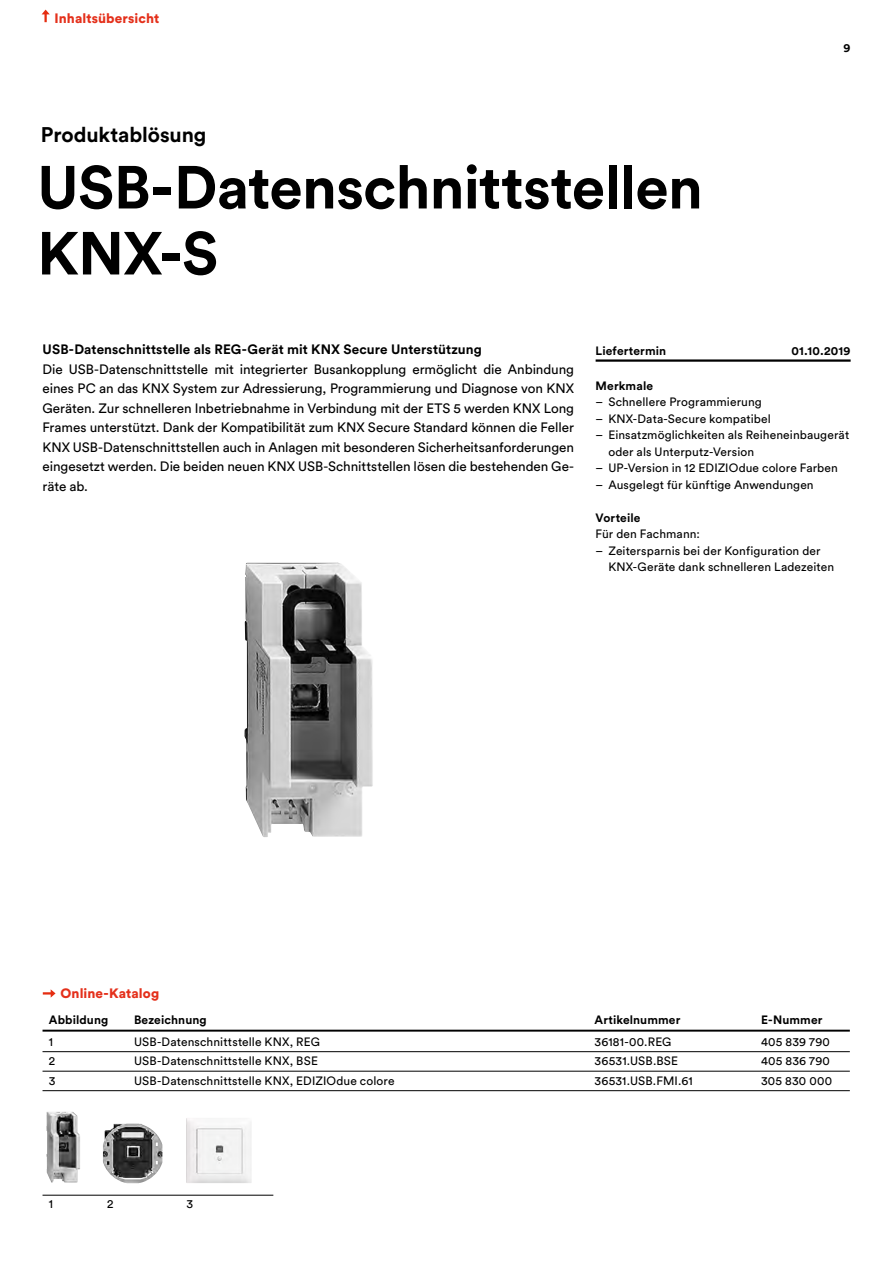
<style>
.page{position:relative;width:893px;height:1263px;background:#fff}
.page>*{position:absolute;margin:0;border:0;box-sizing:border-box;transform-origin:0 0}
.t1{font:700 60px/66px "Circular Std";letter-spacing:-.015em;color:#000}
.t2{font:700 21px "Circular Std";letter-spacing:-.005em;color:#000}
.t3{font:13.5px/19.5px "Circular Std";letter-spacing:-.005em;color:#000;text-align:justify}
.t4{font:700 13.5px "Circular Std";letter-spacing:.005em;color:#000}
.t5{font:900 13.5px "Circular Std";letter-spacing:.005em;color:#e4301b}
.t6{font:12px/16.5px "Circular Std";letter-spacing:.01em;color:#000}
.t7{font:700 12px "Circular Std";letter-spacing:.01em;color:#000}
</style>
<div class="page">
<hr style="left:43px;top:1195px;width:230px;height:1px;background:#000">
<img style="left:186px;top:1118px;width:66px;height:65px">
<img style="left:46px;top:1112px;width:34px;height:70px">
<img style="left:103px;top:1124px;width:59px;height:59px">
<hr style="left:596px;top:359px;width:255px;height:3px;background:#000">
<hr style="left:43px;top:1030px;width:807px;height:1px;background:#000">
<hr style="left:43px;top:1051px;width:807px;height:1px;background:#000">
<hr style="left:43px;top:1071px;width:807px;height:1px;background:#000">
<hr style="left:43px;top:1090px;width:807px;height:1px;background:#000">
<img style="left:244px;top:563px;width:129px;height:274px">
<svg style="left:42px;top:10px;width:8px;height:12px"></svg>
<svg style="left:43px;top:989px;width:13px;height:9px"></svg>
<p class="t5" style="left:54px;top:9px;width:106px">Inhaltsübersicht</p>
<h2 class="t2" style="left:41px;top:122px;width:167px">Produktablösung</h2>
<h1 class="t1" style="left:37px;top:153px;width:667px">USB-Datenschnittstellen<br>KNX-S</h1>
<p class="t7" style="left:843px;top:40px;width:8px">9</p>
<p class="t4" style="left:43px;top:341px;width:441px">USB-Datenschnittstelle als REG-Gerät mit KNX Secure Unterstützung</p>
<p class="t3" style="left:43px;top:359px;width:533px">Die USB-Datenschnittstelle mit integrierter Busankopplung ermöglicht die Anbindung eines PC an das KNX System zur Adressierung, Programmierung und Diagnose von KNX Geräten. Zur schnelleren Inbetriebnahme in Verbindung mit der ETS 5 werden KNX Long Frames unterstützt. Dank der Kompatibilität zum KNX Secure Standard können die Feller KNX USB-Datenschnittstellen auch in Anlagen mit besonderen Sicherheitsanforderungen eingesetzt werden. Die beiden neuen KNX USB-Schnittstellen lösen die bestehenden Ge&shy;räte ab.</p>
<p class="t7" style="left:596px;top:343px;width:72px">Liefertermin</p>
<p class="t7" style="left:791px;top:343px;width:61px">01.10.2019</p>
<p class="t7" style="left:596px;top:378px;width:59px">Merkmale</p>
<p class="t6" style="left:596px;top:394px;width:168px">– Schnellere Programmierung</p>
<p class="t6" style="left:596px;top:410px;width:177px">– KNX-Data-Secure kompatibel</p>
<p class="t6" style="left:608px;top:427px;width:242px;text-indent:-13px">– Einsatzmöglichkeiten als Reiheneinbaugerät oder als Unterputz-Version</p>
<p class="t6" style="left:596px;top:460px;width:244px">– UP-Version in 12 EDIZIOdue colore Farben</p>
<p class="t6" style="left:596px;top:476px;width:220px">– Ausgelegt für künftige Anwendungen</p>
<p class="t7" style="left:596px;top:510px;width:46px">Vorteile</p>
<p class="t6" style="left:596px;top:526px;width:106px">Für den Fachmann:</p>
<p class="t6" style="left:608px;top:542px;width:227px;text-indent:-13px">– Zeitersparnis bei der Konfiguration der<br>KNX-Geräte dank schnelleren Ladezeiten</p>
<p class="t5" style="left:60px;top:984px;width:100px">Online-Katalog</p>
<p class="t7" style="left:49px;top:1012px;width:61px">Abbildung</p>
<p class="t7" style="left:134px;top:1012px;width:74px">Bezeichnung</p>
<p class="t7" style="left:595px;top:1012px;width:87px">Artikelnummer</p>
<p class="t7" style="left:761px;top:1012px;width:63px">E-Nummer</p>
<p class="t6" style="left:49px;top:1033px;width:6px">1</p>
<p class="t6" style="left:134px;top:1033px;width:187px">USB-Datenschnittstelle KNX, REG</p>
<p class="t6" style="left:595px;top:1033px;width:78px">36181-00.REG</p>
<p class="t6" style="left:761px;top:1033px;width:70px">405 839 790</p>
<p class="t6" style="left:49px;top:1053px;width:8px">2</p>
<p class="t6" style="left:134px;top:1053px;width:185px">USB-Datenschnittstelle KNX, BSE</p>
<p class="t6" style="left:595px;top:1053px;width:85px">36531.USB.BSE</p>
<p class="t6" style="left:761px;top:1053px;width:70px">405 836 790</p>
<p class="t6" style="left:49px;top:1072px;width:8px">3</p>
<p class="t6" style="left:134px;top:1072px;width:262px">USB-Datenschnittstelle KNX, EDIZIOdue colore</p>
<p class="t6" style="left:594px;top:1072px;width:100px">36531.USB.FMI.61</p>
<p class="t6" style="left:761px;top:1072px;width:72px">305 830 000</p>
<p class="t6" style="left:49px;top:1195px;width:6px">1</p>
<p class="t6" style="left:107px;top:1195px;width:8px">2</p>
<p class="t6" style="left:187px;top:1195px;width:8px">3</p>
</div>
